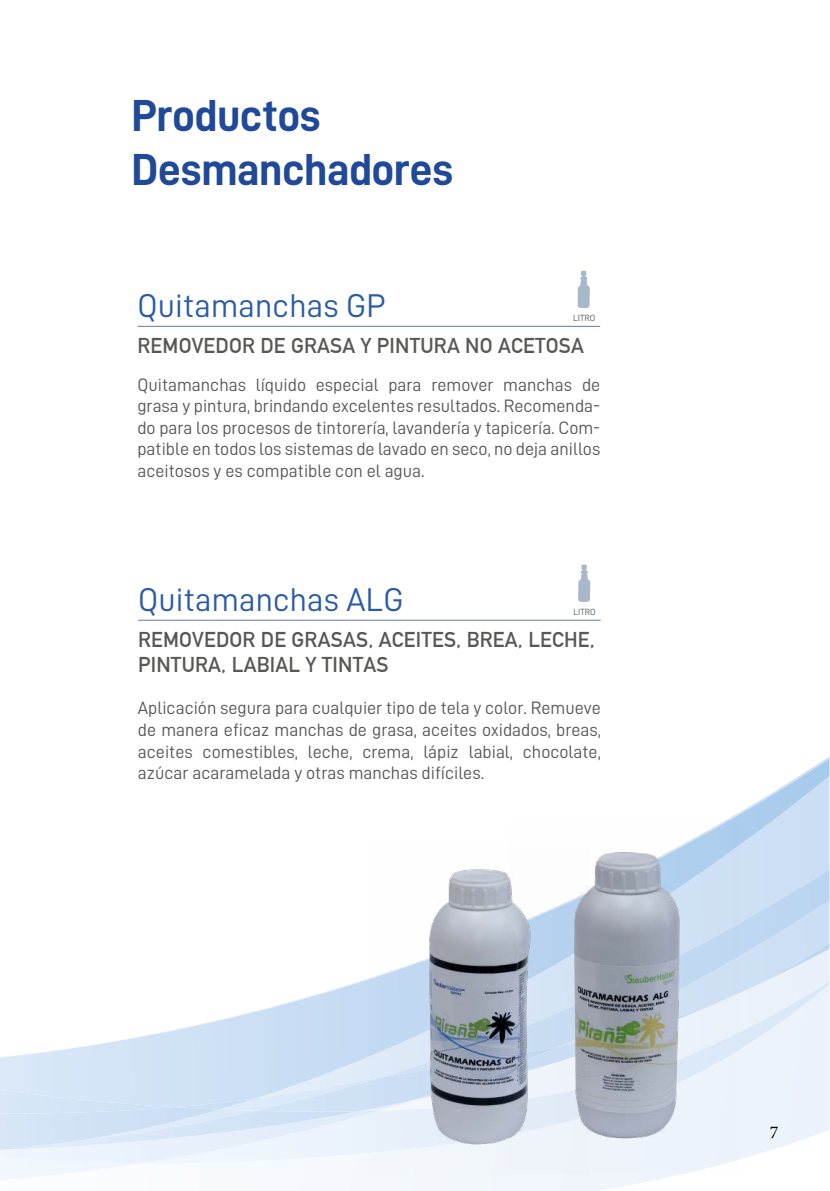
<style>
.page{position:relative;width:830px;height:1191px;background:#fff}
.page>*{position:absolute;margin:0;border:0;box-sizing:border-box;transform-origin:0 0}
.t1{font:45px/54px "D DIN Bold";letter-spacing:-.01em;color:#204999}
.t2{font:33px "D DIN";letter-spacing:.005em;color:#295ba6}
.t3{font:700 21px/25.2px "DIN Alternate";letter-spacing:.01em;color:#575756}
.t4{font:18px/21.6px "D DIN";color:#575756;text-align:justify}
.t5{font:18px "Minion Pro";color:#000}
.t6{font:9px "D DIN";color:#575756}
</style>
<div class="page">
<svg style="left:350px;top:1163px;width:335px;height:28px"></svg>
<div style="left:771px;top:757px;width:58px;height:112px;background:#ccdff4"></div>
<div style="left:738px;top:1077px;width:91px;height:22px;background:#ecf3fb"></div>
<div style="left:0;top:1111px;width:369px;height:52px;background:#eef4fc"></div>
<img style="left:738px;top:869px;width:91px;height:208px">
<img style="left:72px;top:1110px;width:287px;height:39px">
<img style="left:143px;top:978px;width:226px;height:58px">
<img style="left:724px;top:821px;width:47px;height:73px">
<img style="left:725px;top:759px;width:104px;height:63px">
<img style="left:174px;top:1098px;width:82px;height:11px">
<div style="left:0;top:1090px;width:174px;height:17px;background:#d4e4f7"></div>
<img style="left:0;top:1107px;width:219px;height:41px">
<img style="left:0;top:1141px;width:72px;height:8px">
<hr style="left:137px;top:326px;width:463px;height:1px;background:#6a82a5">
<svg style="left:577px;top:271px;width:12px;height:37px"></svg>
<hr style="left:138px;top:619px;width:462px;height:2px;background:#6a82a5">
<svg style="left:578px;top:564px;width:12px;height:38px"></svg>
<img style="left:589px;top:822px;width:149px;height:351px">
<img style="left:369px;top:869px;width:220px;height:305px">
<h1 class="t1" style="left:131px;top:87px;width:323px">Productos<br>Desmanchadores</h1>
<h2 class="t2" style="left:137px;top:287px;width:249px">Quitamanchas GP</h2>
<p class="t3" style="left:137px;top:331px;width:447px">REMOVEDOR DE GRASA Y PINTURA NO ACETOSA</p>
<p class="t4" style="left:137px;top:373px;width:464px">Quitamanchas líquido especial para remover manchas de grasa y pintura, brindando excelentes resultados. Recomenda&shy;do para los procesos de tintorería, lavandería y tapicería. Com&shy;patible en todos los sistemas de lavado en seco, no deja anillos aceitosos y es compatible con el agua.</p>
<p class="t6" style="left:572px;top:313px;width:24px">LITRO</p>
<h2 class="t2" style="left:138px;top:581px;width:267px">Quitamanchas ALG</h2>
<p class="t3" style="left:138px;top:625px;width:458px">REMOVEDOR DE GRASAS, ACEITES, BREA, LECHE,<br>PINTURA, LABIAL Y TINTAS</p>
<p class="t4" style="left:138px;top:697px;width:464px">Aplicación segura para cualquier tipo de tela y color. Remueve de manera eficaz manchas de grasa, aceites oxidados, breas, aceites comestibles, leche, crema, lápiz labial, chocolate, azúcar acaramelada y otras manchas difíciles.</p>
<p class="t6" style="left:573px;top:607px;width:24px">LITRO</p>
<p class="t5" style="left:769px;top:1119px;width:10px">7</p>
</div>
